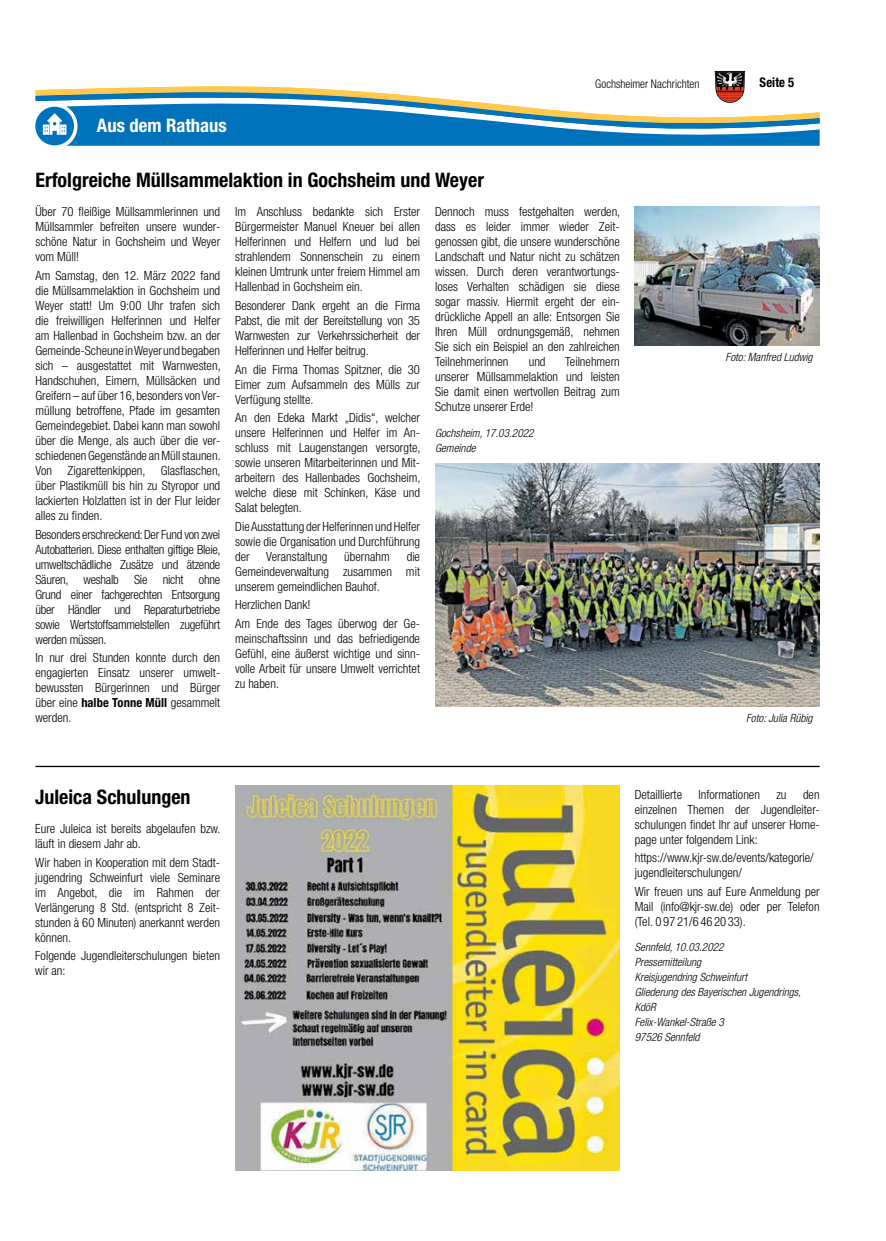
<style>
.page{position:relative;width:886px;height:1241px;background:#fff}
.page>*{position:absolute;margin:0;border:0;box-sizing:border-box;transform-origin:0 0}
.t1{font:700 condensed 20px "Helvetica Neue LT Std";color:#000}
.t2{font:700 condensed 18.62px "Helvetica Neue LT Std";color:#fff}
.t3{font:700 condensed 13.38px "Helvetica Neue LT Std";letter-spacing:.005em;color:#000;scale:.95 1}
.t4{font:300 condensed 12.62px/15px "Helvetica Neue LT Std";color:#000;text-align:justify}
.t5{font:300 condensed 12px "Helvetica Neue LT Std";color:#000;scale:.95 1}
.t6{font:italic 300 condensed 11.38px/15px "Helvetica Neue LT Std";color:#000}
.s1{font-weight:700;font-size:12.5px}
</style>
<div class="page">
<svg style="left:35px;top:71px;width:784px;height:75px"></svg>
<img style="left:635px;top:207px;width:184px;height:138px">
<img style="left:435px;top:463px;width:384px;height:243px">
<img style="left:235px;top:785px;width:385px;height:384px">
<hr style="left:35px;top:765px;width:784px;height:2px;background:#000">
<h2 class="t2" style="left:97px;top:114px;width:131px">Aus dem Rathaus</h2>
<p class="t5" style="left:595px;top:77px;width:111px">Gochsheimer Nachrichten</p>
<h1 class="t1" style="left:35px;top:168px;width:450px">Erfolgreiche Müllsammelaktion in Gochsheim und Weyer</h1>
<p class="t4" style="left:35px;top:204px;width:186px">Über 70 fleißige Müllsammlerinnen und Müllsammler befreiten unsere wunder&shy;schöne Natur in Gochsheim und Weyer vom Müll!</p>
<p class="t4" style="left:35px;top:268px;width:187px">Am Samstag, den 12. März 2022 fand die Müllsammelaktion in Gochsheim und Weyer statt! Um 9:00 Uhr trafen sich die freiwilligen Helferinnen und Helfer am Hallenbad in Gochsheim bzw. an der Gemeinde-Scheune in Weyer und begaben sich – ausgestattet mit Warnwesten, Handschuhen, Eimern, Müllsäcken und Greifern – auf über 16, besonders von Ver&shy;müllung betroffene, Pfade im gesamten Gemeindegebiet. Dabei kann man sowohl über die Menge, als auch über die ver&shy;schiedenen Gegenstände an Müll staunen.<br>Von Zigarettenkippen, Glasflaschen, über Plastikmüll bis hin zu Styropor und lackierten Holzlatten ist in der Flur leider alles zu finden.</p>
<p class="t4" style="left:35px;top:526px;width:187px">Besonders erschreckend: Der Fund von zwei Autobatterien. Diese enthalten giftige Bleie, umweltschädliche Zusätze und ätzende Säuren, weshalb Sie nicht ohne Grund einer fachgerechten Entsorgung über Händler und Reparaturbetriebe sowie Wertstoffsammelstellen zugeführt werden müssen.</p>
<p class="t4" style="left:35px;top:650px;width:186px">In nur drei Stunden konnte durch den engagierten Einsatz unserer umwelt&shy;bewussten Bürgerinnen und Bürger über eine <span class="s1">halbe Tonne Müll</span> gesammelt werden.</p>
<p class="t4" style="left:435px;top:204px;width:187px;text-align:left">Dennoch muss festgehalten werden, dass es leider immer wieder Zeit&shy;genossen gibt, die unsere wunderschöne Landschaft und Natur nicht zu schätzen wissen. Durch deren verantwortungs&shy;loses Verhalten schädigen sie diese sogar massiv. Hiermit ergeht der ein&shy;drückliche Appell an alle: Entsorgen Sie Ihren Müll ordnungsgemäß, nehmen Sie sich ein Beispiel an den zahlreichen Teilnehmerinnen</p>
<p class="t4" style="left:235px;top:204px;width:186px">Im Anschluss bedankte sich Erster Bürgermeister Manuel Kneuer bei allen Helferinnen und Helfern und lud bei strahlendem Sonnenschein zu einem kleinen Umtrunk unter freiem Himmel am Hallenbad in Gochsheim ein.</p>
<p class="t4" style="left:235px;top:298px;width:186px">Besonderer Dank ergeht an die Firma Pabst, die mit der Bereitstellung von 35<br>Warnwesten zur Verkehrssicherheit der Helferinnen und Helfer beitrug.</p>
<p class="t4" style="left:235px;top:361px;width:186px">An die Firma Thomas Spitzner, die 30<br>Eimer zum Aufsammeln des Mülls zur Verfügung stellte.</p>
<p class="t4" style="left:235px;top:410px;width:187px">An den Edeka Markt „Didis“, welcher unsere Helferinnen und Helfer im An&shy;schluss mit Laugenstangen versorgte, sowie unseren Mitarbeiterinnen und Mit&shy;arbeitern des Hallenbades Gochsheim, welche diese mit Schinken, Käse und Salat belegten.</p>
<p class="t4" style="left:235px;top:518px;width:186px">Die Ausstattung der Helferinnen und Helfer sowie die Organisation und Durchführung der</p>
<p class="t4" style="left:435px;top:354px;width:186px;text-indent:130px">Teilnehmern unserer Müllsammelaktion und leisten Sie damit einen wertvollen Beitrag zum Schutze unserer Erde!</p>
<p class="t6" style="left:435px;top:426px;width:100px">Gochsheim, 17.03.2022<br>Gemeinde</p>
<p class="t4" style="left:529px;top:354px;width:18px">und</p>
<p class="t4" style="left:266px;top:548px;width:63px">Veranstaltung</p>
<p class="t4" style="left:344px;top:548px;width:47px">übernahm</p>
<p class="t4" style="left:235px;top:548px;width:186px;text-indent:171px">die Gemeindeverwaltung zusammen mit unserem gemeindlichen Bauhof.</p>
<p class="t4" style="left:235px;top:595px;width:186px;line-height:18.5px">Herzlichen Dank!<br>Am Ende des Tages überwog der Ge-</p>
<p class="t4" style="left:235px;top:630px;width:186px">meinschaftssinn und das befriedigende Gefühl, eine äußerst wichtige und sinn&shy;volle Arbeit für unsere Umwelt verrichtet zu haben.</p>
<p class="t3" style="left:759px;top:74px;width:38px">Seite 5</p>
<p class="t6" style="left:725px;top:349px;width:88px">Foto: Manfred Ludwig</p>
<p class="t6" style="left:746px;top:710px;width:68px">Foto: Julia Rübig</p>
<h1 class="t1" style="left:35px;top:784px;width:157px">Juleica Schulungen</h1>
<p class="t4" style="left:35px;top:820px;width:187px">Eure Juleica ist bereits abgelaufen bzw. läuft in diesem Jahr ab.</p>
<p class="t4" style="left:35px;top:854px;width:186px">Wir haben in Kooperation mit dem Stadt&shy;jugendring Schweinfurt viele Seminare im Angebot, die im Rahmen der Verlängerung 8 Std. (entspricht 8 Zeit&shy;stunden à 60 Minuten) anerkannt werden können.</p>
<p class="t4" style="left:35px;top:947px;width:186px">Folgende Jugendleiterschulungen bieten wir an:</p>
<p class="t4" style="left:635px;top:786px;width:49px">Detaillierte</p>
<p class="t4" style="left:698px;top:786px;width:63px">Informationen</p>
<p class="t4" style="left:776px;top:786px;width:12px">zu</p>
<p class="t4" style="left:635px;top:786px;width:186px;text-indent:168px">den einzelnen Themen der Jugendleiter&shy;schulungen findet Ihr auf unserer Home&shy;page unter folgendem Link:</p>
<p class="t4" style="left:635px;top:849px;width:180px">https://www.kjr-sw.de/events/kategorie/ jugendleiterschulungen/</p>
<p class="t4" style="left:635px;top:883px;width:186px">Wir freuen uns auf Eure Anmeldung per Mail (info@kjr-sw.de) oder per Telefon (Tel. 0 97 21/6 46 20 33).</p>
<p class="t6" style="left:635px;top:940px;width:168px">Sennfeld, 10.03.2022<br>Pressemitteilung<br>Kreisjugendring Schweinfurt<br>Gliederung des Bayerischen Jugendrings,<br>KdöR<br>Felix-Wankel-Straße 3<br>97526 Sennfeld</p>
</div>
